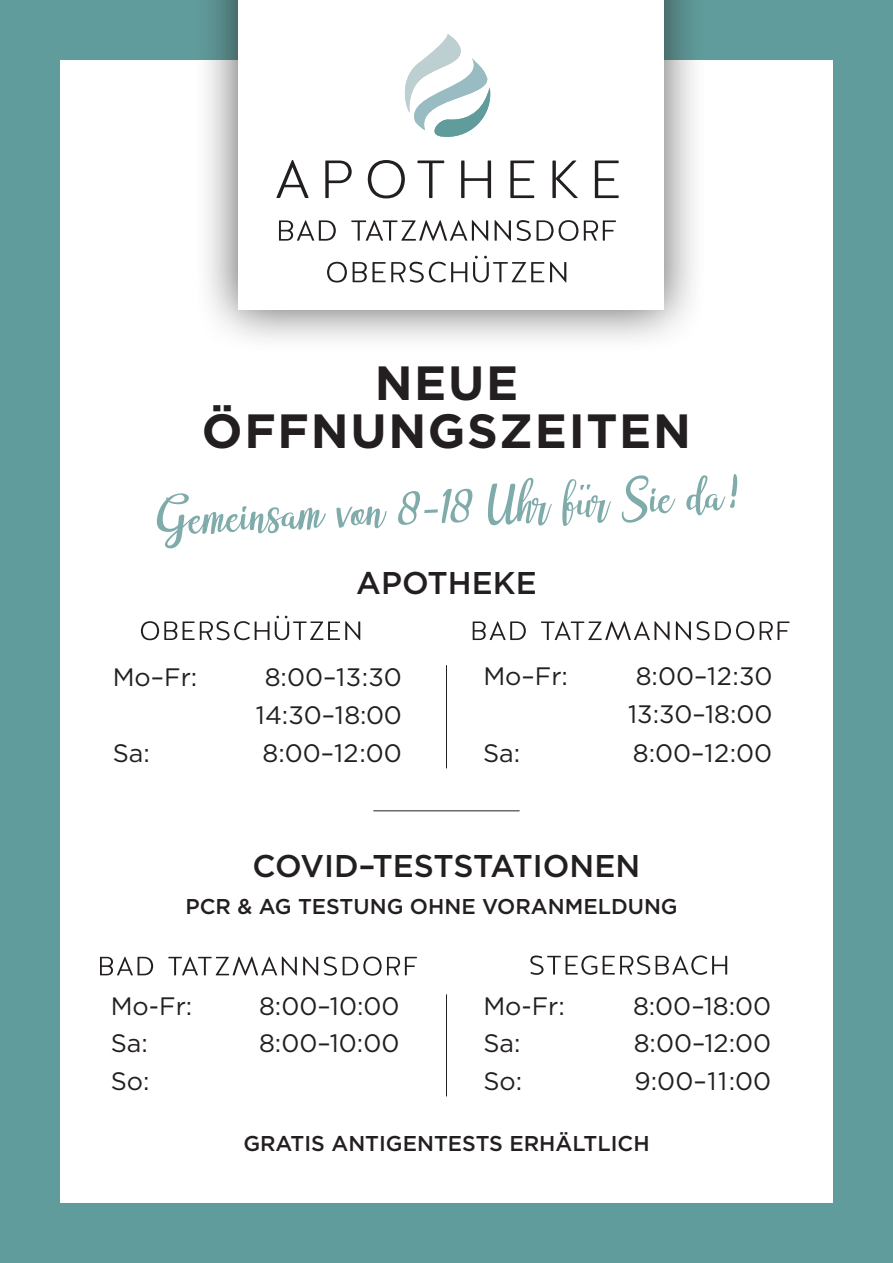
<style>
.page{position:relative;width:893px;height:1263px;background:#fff}
.page>*{position:absolute;margin:0;border:0;box-sizing:border-box;transform-origin:0 0}
.t1{font:italic 53.25px "adelline";color:#7fabaa}
.t2{font:700 48px/48px "Gotham";letter-spacing:.035em;color:#231f20;text-align:center}
.t3{font:500 31.5px "Gotham";color:#231f20}
.t4{font:25.2px/37.8px "Gotham";color:#231f20;text-align:center}
.t5{font:500 21.45px "Gotham";color:#231f20}
.s1{font-family:"Helvetica Neue LT Std";font-weight:300}
</style>
<div class="page">
<div style="left:0;top:0;width:893px;height:1263px;border:60px solid #609c9b"></div>
<svg style="left:141px;top:621px;width:36px;height:19px"></svg>
<svg style="left:183px;top:621px;width:86px;height:19px"></svg>
<svg style="left:275px;top:616px;width:85px;height:24px"></svg>
<svg style="left:473px;top:621px;width:53px;height:19px"></svg>
<svg style="left:541px;top:621px;width:128px;height:19px"></svg>
<svg style="left:676px;top:621px;width:15px;height:19px"></svg>
<svg style="left:697px;top:621px;width:57px;height:19px"></svg>
<svg style="left:760px;top:621px;width:29px;height:19px"></svg>
<svg style="left:100px;top:957px;width:53px;height:18px"></svg>
<svg style="left:168px;top:956px;width:129px;height:19px"></svg>
<svg style="left:303px;top:956px;width:15px;height:19px"></svg>
<svg style="left:324px;top:956px;width:13px;height:20px"></svg>
<svg style="left:343px;top:956px;width:74px;height:19px"></svg>
<svg style="left:530px;top:955px;width:67px;height:20px"></svg>
<svg style="left:603px;top:955px;width:47px;height:20px"></svg>
<svg style="left:656px;top:955px;width:71px;height:20px"></svg>
<hr style="left:446px;top:665px;width:1px;height:103px;background:#231f20">
<hr style="left:446px;top:994px;width:1px;height:102px;background:#231f20">
<hr style="left:373px;top:810px;width:147px;height:1px;background:#231f20">
<svg style="left:580px;top:484px;width:10px;height:6px"></svg>
<svg style="left:730px;top:474px;width:7px;height:34px"></svg>
<div style="left:0;top:0;width:9px;height:1263px;background:#609c9b"></div>
<div style="left:855px;top:0;width:38px;height:1263px;background:#609c9b"></div>
<div style="left:0;top:0;width:893px;height:40px;background:#609c9b"></div>
<div style="left:0;top:1232px;width:893px;height:31px;background:#609c9b"></div>
<div style="left:194px;top:0;width:514px;height:354px;background:#231f20;opacity:.75"></div>
<div style="left:238px;top:0;width:425px;height:309px;background:#fff"></div>
<svg style="left:276px;top:160px;width:33px;height:38px"></svg>
<svg style="left:325px;top:160px;width:27px;height:38px"></svg>
<svg style="left:368px;top:160px;width:37px;height:38px"></svg>
<svg style="left:417px;top:160px;width:27px;height:38px"></svg>
<svg style="left:461px;top:160px;width:30px;height:38px"></svg>
<svg style="left:510px;top:160px;width:24px;height:38px"></svg>
<svg style="left:552px;top:160px;width:26px;height:38px"></svg>
<svg style="left:595px;top:160px;width:24px;height:38px"></svg>
<svg style="left:404px;top:34px;width:86px;height:103px"></svg>
<svg style="left:279px;top:220px;width:57px;height:21px"></svg>
<svg style="left:351px;top:220px;width:137px;height:21px"></svg>
<svg style="left:495px;top:220px;width:16px;height:21px"></svg>
<svg style="left:517px;top:220px;width:14px;height:21px"></svg>
<svg style="left:537px;top:220px;width:41px;height:21px"></svg>
<svg style="left:584px;top:220px;width:32px;height:21px"></svg>
<svg style="left:327px;top:262px;width:20px;height:21px"></svg>
<svg style="left:353px;top:262px;width:114px;height:21px"></svg>
<svg style="left:473px;top:256px;width:71px;height:26px"></svg>
<svg style="left:550px;top:262px;width:16px;height:20px"></svg>
<h2 class="t2" style="left:202px;top:359px;width:491px">NEUE<br>ÖFFNUNGSZEITEN</h2>
<h1 class="t1" style="left:152px;top:493px;width:569px;rotate:-3deg">Gemeinsam von 8<span class="s1">‐</span>18 Uhr fur Sie da</h1>
<p class="t3" style="left:356px;top:562px;width:182px">APOTHEKE</p>
<p class="t4" style="left:113px;top:658px;width:86px">Mo–Fr:</p>
<p class="t4" style="left:256px;top:658px;width:147px">8:00–13:30<br>14:30–18:00</p>
<p class="t4" style="left:113px;top:734px;width:39px">Sa:</p>
<p class="t4" style="left:262px;top:734px;width:141px">8:00–12:00</p>
<p class="t4" style="left:483px;top:657px;width:86px">Mo–Fr:</p>
<p class="t4" style="left:628px;top:657px;width:146px;text-align:left">8:00–12:30<br>13:30–18:00</p>
<p class="t4" style="left:483px;top:733px;width:39px">Sa:</p>
<p class="t4" style="left:633px;top:733px;width:141px">8:00–12:00</p>
<p class="t3" style="left:253px;top:845px;width:389px">COVID–TESTSTATIONEN</p>
<p class="t5" style="left:185px;top:892px;width:494px">PCR &amp; AG TESTUNG OHNE VORANMELDUNG</p>
<p class="t4" style="left:111px;top:986px;width:83px">Mo-Fr:</p>
<p class="t4" style="left:259px;top:986px;width:142px">8:00–10:00</p>
<p class="t4" style="left:111px;top:1024px;width:39px">Sa:</p>
<p class="t4" style="left:259px;top:1024px;width:142px">8:00–10:00</p>
<p class="t4" style="left:111px;top:1062px;width:40px">So:</p>
<p class="t4" style="left:483px;top:986px;width:83px">Mo-Fr:</p>
<p class="t4" style="left:633px;top:986px;width:140px">8:00–18:00</p>
<p class="t4" style="left:483px;top:1024px;width:39px">Sa:</p>
<p class="t4" style="left:634px;top:1024px;width:139px">8:00–12:00</p>
<p class="t4" style="left:483px;top:1062px;width:40px">So:</p>
<p class="t4" style="left:635px;top:1062px;width:138px">9:00–11:00</p>
<p class="t5" style="left:243px;top:1130px;width:408px">GRATIS ANTIGENTESTS ERHÄLTLICH</p>
</div>
